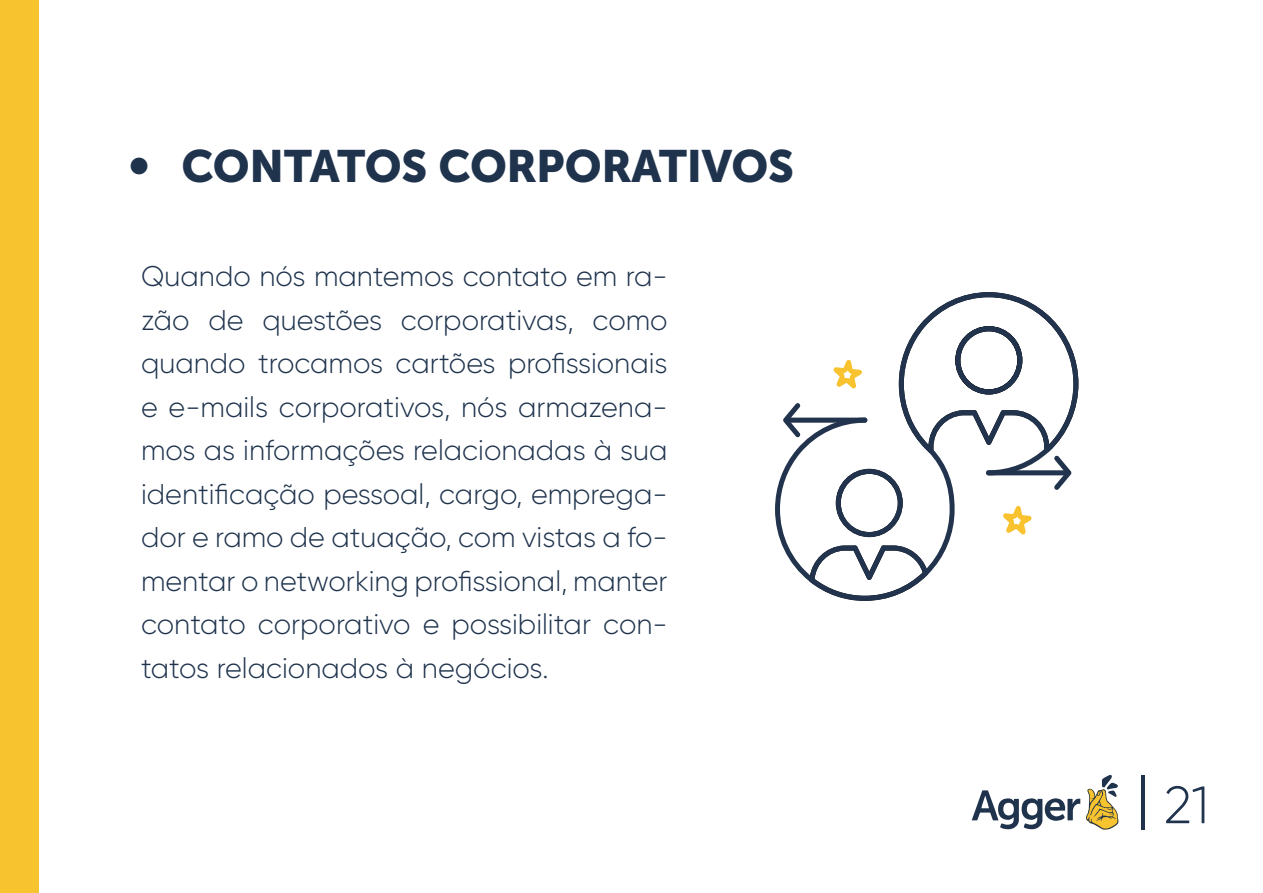
<style>
.page{position:relative;width:1263px;height:893px;background:#fff}
.page>*{position:absolute;margin:0;border:0;box-sizing:border-box;transform-origin:0 0}
.t1{font:300 52.5px "Gilroy";color:#1f334d}
.t2{font:45px "Museo Sans Cyrl W03 900";letter-spacing:-.005em;color:#1f334d}
.t3{font:300 28.5px/43.5px "Gilroy";color:#1f334d;text-align:justify}
</style>
<div class="page">
<hr style="left:1142px;top:775px;width:3px;height:54px;background:#20334d">
<svg style="left:972px;top:775px;width:146px;height:55px"></svg>
<svg style="left:775px;top:405px;width:176px;height:176px"></svg>
<svg style="left:809px;top:545px;width:119px;height:56px"></svg>
<div style="left:785px;top:418px;width:82px;height:5px;background:#21334d;border-radius:3px"></div>
<svg style="left:783px;top:403px;width:17px;height:34px"></svg>
<svg style="left:833px;top:292px;width:245px;height:245px"></svg>
<div style="left:0;top:0;width:39px;height:893px;background:#f7c32e"></div>
<h2 class="t2" style="left:128px;top:141px;width:668px">• CONTATOS CORPORATIVOS</h2>
<p class="t3" style="left:141px;top:255px;width:528px">Quando nós mantemos contato em ra&shy;zão de questões corporativas, como quando trocamos cartões profissionais e e-mails corporativos, nós armazena&shy;mos as informações relacionadas à sua identificação pessoal, cargo, emprega&shy;dor e ramo de atuação, com vistas a fo&shy;mentar o networking profissional, manter contato corporativo e possibilitar con&shy;tatos relacionados à negócios.</p>
<h1 class="t1" style="left:1164px;top:775px;width:47px">21</h1>
</div>
